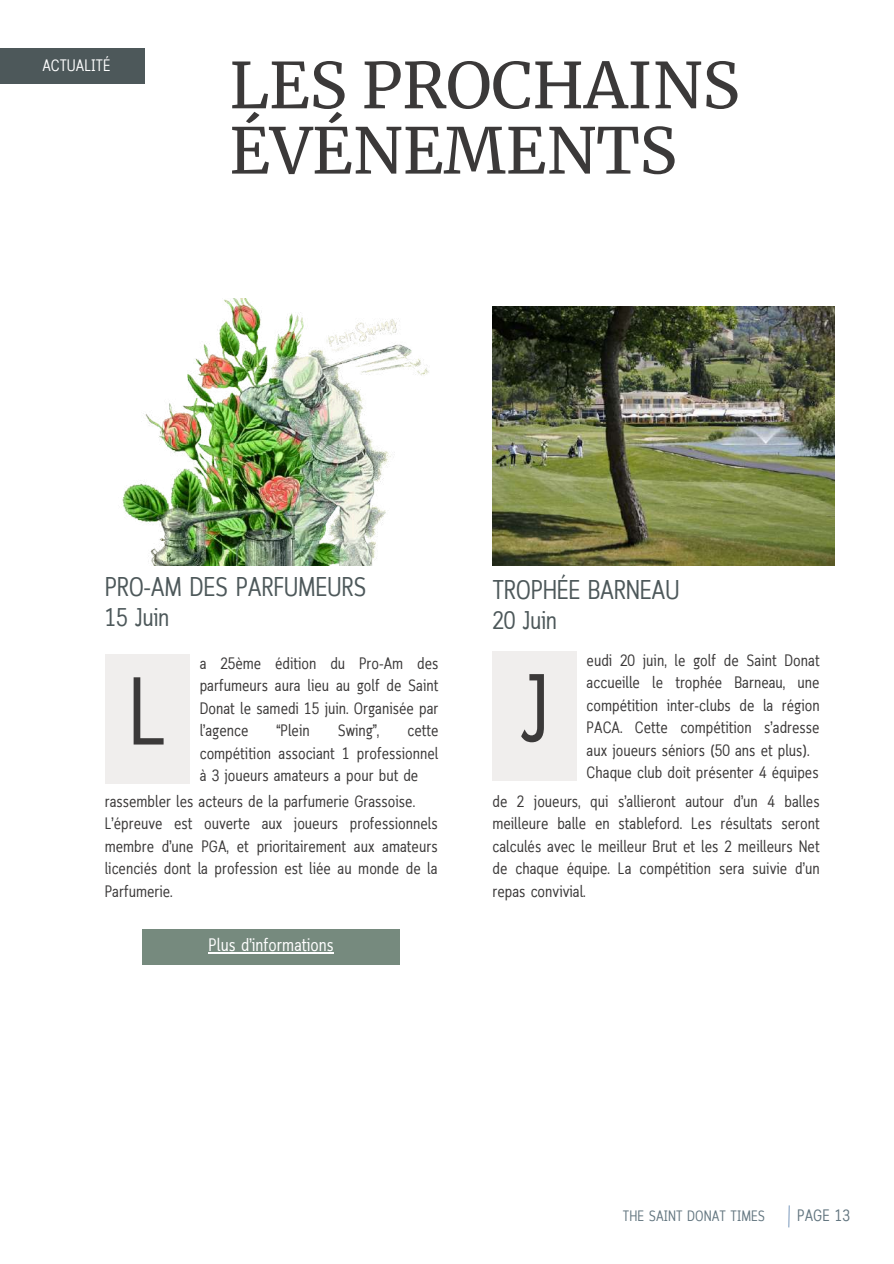
<style>
.page{position:relative;width:894px;height:1264px;background:#fff}
.page>*{position:absolute;margin:0;border:0;box-sizing:border-box;transform-origin:0 0}
.t1{font:96px "Cloud Cond";color:#3b3939}
.t2{font:63px/65.2px "Merriweather";letter-spacing:-.005em;color:#3b3939}
.t3{font:27px "Cloud Cond";letter-spacing:-.015em;color:#4d585a}
.t4{font:25.5px "Cloud Cond";letter-spacing:-.015em;color:#4d585a}
.t5{font:18px "Cloud Cond";color:#fff}
.t6{font:16.5px/22.5px "Cloud Cond";color:#3b3939;text-align:justify}
.t7{font:16.5px "Cloud Cond";color:#fff}
.t8{font:16.5px "Cloud Cond";color:#637680}
.t9{font:15px "Cloud Cond";color:#637680}
</style>
<div class="page">
<svg style="left:788px;top:1205px;width:2px;height:23px"></svg>
<div style="left:105px;top:655px;width:85px;height:129px;background:#f0eeed"></div>
<div style="left:0;top:49px;width:145px;height:35px;background:#4d585a"></div>
<div style="left:492px;top:651px;width:85px;height:129px;background:#f0eeed"></div>
<img style="left:122px;top:298px;width:307px;height:267px">
<div style="left:142px;top:929px;width:257px;height:36px;background:#768a7e"></div>
<img style="left:492px;top:306px;width:342px;height:259px">
<hr style="left:208px;top:951px;width:126px;height:2px;background:#fff">
<p class="t7" style="left:42px;top:59px;width:70px">ACTUALITÉ</p>
<h2 class="t2" style="left:229px;top:53px;width:512px">LES PROCHAINS<br>ÉVÉNEMENTS</h2>
<h3 class="t3" style="left:105px;top:576px;width:263px">PRO-AM DES PARFUMEURS</h3>
<h3 class="t4" style="left:105px;top:607px;width:66px">15 Juin</h3>
<h1 class="t1" style="left:128px;top:674px;width:41px">L</h1>
<p class="t6" style="left:200px;top:653px;width:240px">a 25ème édition du Pro-Am des parfumeurs aura lieu au golf de Saint Donat le samedi 15 juin. Organisée par l’agence</p>
<p class="t6" style="left:276px;top:720px;width:35px">“Plein</p>
<p class="t6" style="left:337px;top:720px;width:43px">Swing”,</p>
<p class="t6" style="left:200px;top:720px;width:240px;text-indent:208px">cette compétition associant 1 professionnel à 3 joueurs amateurs a pour but de</p>
<p class="t6" style="left:105px;top:791px;width:334px;text-align:left">rassembler les acteurs de la parfumerie Grassoise.<br>L’épreuve est ouverte aux joueurs professionnels membre d’une PGA, et prioritairement aux amateurs licenciés dont la profession est liée au monde de la Parfumerie.</p>
<p class="t5" style="left:208px;top:937px;width:127px">Plus d’informations</p>
<h3 class="t3" style="left:492px;top:579px;width:189px">TROPHÉE BARNEAU</h3>
<h3 class="t4" style="left:492px;top:610px;width:66px">20 Juin</h3>
<p class="t6" style="left:586px;top:650px;width:234px;text-align:left">eudi 20 juin, le golf de Saint Donat accueille le trophée Barneau, une compétition inter-clubs de la région PACA. Cette compétition s’adresse aux joueurs séniors (50 ans et plus).<br>Chaque club doit présenter 4 équipes</p>
<h1 class="t1" style="left:519px;top:671px;width:31px">J</h1>
<p class="t6" style="left:492px;top:791px;width:328px">de 2 joueurs, qui s’allieront autour d’un 4 balles meilleure balle en stableford. Les résultats seront calculés avec le meilleur Brut et les 2 meilleurs Net de chaque équipe. La compétition sera suivie d’un repas convivial.</p>
<p class="t9" style="left:622px;top:1209px;width:143px">THE SAINT DONAT TIMES</p>
<p class="t8" style="left:796px;top:1208px;width:54px">PAGE 13</p>
</div>
